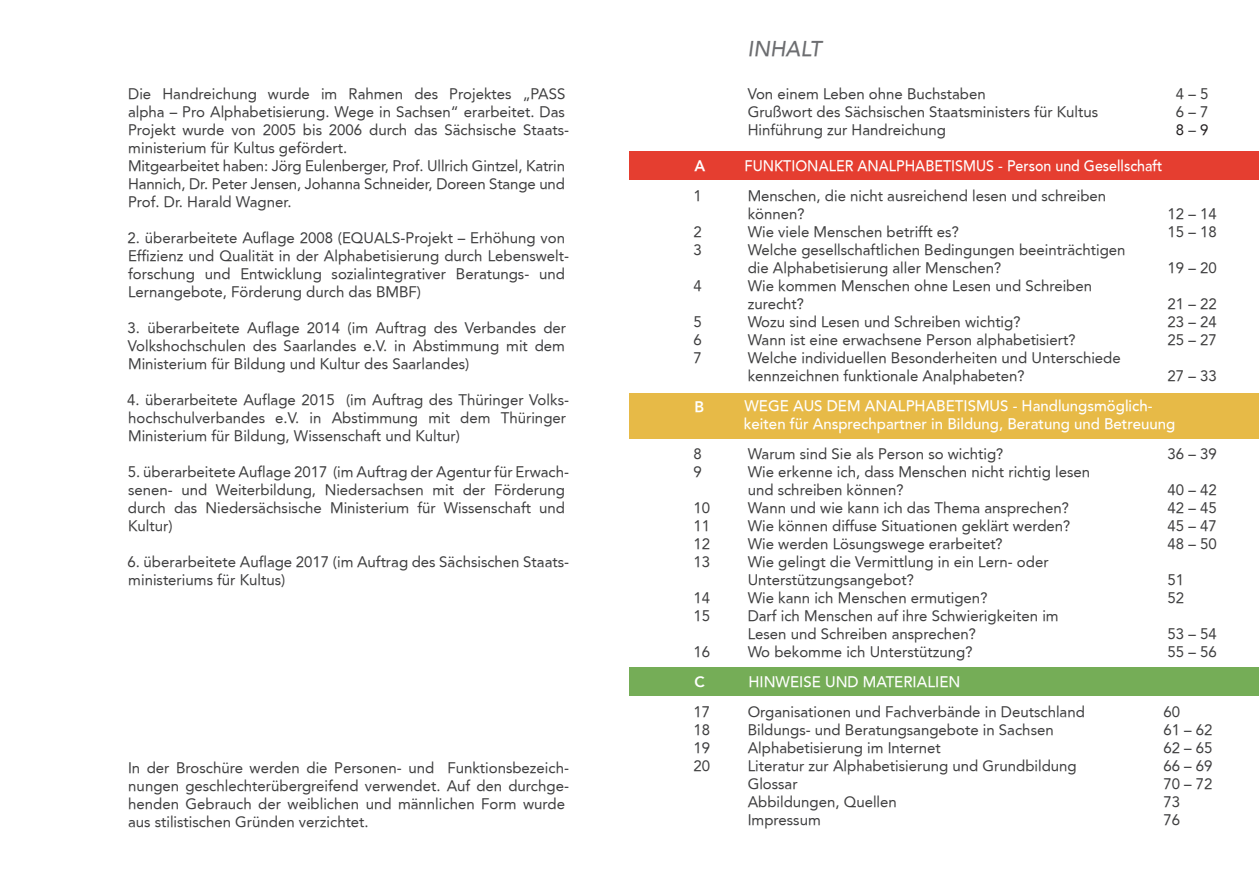
<style>
.page{position:relative;width:1259px;height:893px;background:#fff}
.page>*{position:absolute;margin:0;border:0;box-sizing:border-box;transform-origin:0 0}
.t1{font:italic 500 21px "Avenir";color:#6c6d70}
.t2{font:15px/18px "Avenir";color:#3e3e3f}
.t3{font:500 15px/18px "Avenir";color:#fff}
.t4{font:500 15px "Avenir";color:#fff;scale:.95 1}
.t5{font:15px "Avenir";color:#231f20}
.t6{font:800 15px "Avenir";color:#fff}
.s1{color:#3e3e3f}
</style>
<div class="page">
<div style="left:629px;top:668px;width:630px;height:28px;background:#75ad57"></div>
<div style="left:629px;top:393px;width:630px;height:45px;background:#e7ba47"></div>
<div style="left:629px;top:152px;width:630px;height:28px;background:#e53e30"></div>
<p class="t2" style="left:128px;top:85px;width:442px">Die Handreichung wurde im Rahmen des Projektes „PASS alpha – Pro Alphabetisierung. Wege in Sachsen“ erarbeitet. Das Projekt wurde von 2005 bis 2006 durch das Sächsische Staats&shy;ministerium für Kultus gefördert.</p>
<p class="t2" style="left:128px;top:157px;width:438px;text-align:justify">Mitgearbeitet haben: Jörg Eulenberger, Prof. Ullrich Gintzel, Katrin Hannich, Dr. Peter Jensen, Johanna Schneider, Doreen Stange und Prof. Dr. Harald Wagner.</p>
<p class="t2" style="left:128px;top:229px;width:443px">2. überarbeitete Auflage 2008 (EQUALS-Projekt – Erhöhung von Effizienz und Qualität in der Alphabetisierung durch Lebenswelt&shy;forschung und Entwicklung sozialintegrativer Beratungs- und Lernangebote, Förderung durch das BMBF)</p>
<p class="t2" style="left:128px;top:319px;width:440px;text-align:justify">3. überarbeitete Auflage 2014 (im Auftrag des Verbandes der Volkshochschulen des Saarlandes e.V. in Abstimmung mit dem Ministerium für Bildung und Kultur des Saarlandes)</p>
<p class="t2" style="left:127px;top:391px;width:443px">4. überarbeitete Auflage 2015 (im Auftrag des Thüringer Volks&shy;hochschulverbandes e.V. in Abstimmung mit dem Thüringer<br>Ministerium für Bildung, Wissenschaft und Kultur)</p>
<p class="t2" style="left:128px;top:463px;width:443px">5. überarbeitete Auflage 2017 (im Auftrag der Agentur für Erwach&shy;senen- und Weiterbildung, Niedersachsen mit der Förderung durch das Niedersächsische Ministerium für Wissenschaft und Kultur)</p>
<p class="t2" style="left:127px;top:553px;width:443px">6. überarbeitete Auflage 2017 (im Auftrag des Sächsischen Staats&shy;ministeriums für Kultus)</p>
<p class="t2" style="left:128px;top:758px;width:442px">In der Broschüre werden die Personen- und Funktionsbezeich&shy;nungen geschlechterübergreifend verwendet. Auf den durchge&shy;henden Gebrauch der weiblichen und männlichen Form wurde aus stilistischen Gründen verzichtet.</p>
<h2 class="t1" style="left:747px;top:36px;width:75px">INHALT</h2>
<p class="t2" style="left:747px;top:85px;width:239px">Von einem Leben ohne Buchstaben</p>
<p class="t2" style="left:1175px;top:85px;width:34px">4 – 5</p>
<p class="t2" style="left:747px;top:103px;width:352px">Grußwort des Sächsischen Staatsministers für Kultus</p>
<p class="t2" style="left:1175px;top:103px;width:34px">6 – 7</p>
<p class="t2" style="left:747px;top:121px;width:200px">Hinführung zur Handreichung</p>
<p class="t5" style="left:1175px;top:121px;width:34px">8 <span class="s1">–</span> 9</p>
<p class="t6" style="left:694px;top:157px;width:12px">A</p>
<p class="t4" style="left:744px;top:157px;width:441px">FUNKTIONALER ANALPHABETISMUS - Person und Gesellschaft</p>
<p class="t2" style="left:693px;top:187px;width:10px">1</p>
<p class="t2" style="left:747px;top:187px;width:360px">Menschen, die nicht ausreichend lesen und schreiben können?</p>
<p class="t2" style="left:1167px;top:205px;width:51px">12 – 14</p>
<p class="t2" style="left:693px;top:223px;width:10px">2</p>
<p class="t2" style="left:747px;top:223px;width:213px">Wie viele Menschen betrifft es?</p>
<p class="t2" style="left:1167px;top:223px;width:51px">15 – 18</p>
<p class="t2" style="left:693px;top:241px;width:10px">3</p>
<p class="t2" style="left:747px;top:241px;width:379px">Welche gesellschaftlichen Bedingungen beeinträchtigen die Alphabetisierung aller Menschen?</p>
<p class="t2" style="left:1167px;top:259px;width:51px">19 – 20</p>
<p class="t2" style="left:693px;top:277px;width:10px">4</p>
<p class="t2" style="left:747px;top:277px;width:346px">Wie kommen Menschen ohne Lesen und Schreiben zurecht?</p>
<p class="t2" style="left:1167px;top:295px;width:51px">21 – 22</p>
<p class="t2" style="left:693px;top:313px;width:10px">5</p>
<p class="t2" style="left:747px;top:313px;width:274px">Wozu sind Lesen und Schreiben wichtig?</p>
<p class="t2" style="left:1167px;top:313px;width:51px">23 – 24</p>
<p class="t2" style="left:693px;top:331px;width:10px">6</p>
<p class="t2" style="left:747px;top:331px;width:329px">Wann ist eine erwachsene Person alphabetisiert?</p>
<p class="t2" style="left:1167px;top:331px;width:51px">25 – 27</p>
<p class="t2" style="left:693px;top:349px;width:10px">7</p>
<p class="t2" style="left:747px;top:349px;width:375px">Welche individuellen Besonderheiten und Unterschiede kennzeichnen funktionale Analphabeten?</p>
<p class="t2" style="left:1167px;top:367px;width:51px">27 – 33</p>
<p class="t6" style="left:694px;top:398px;width:11px">B</p>
<p class="t3" style="left:743px;top:397px;width:433px">WEGE AUS DEM ANALPHABETISMUS - Handlungsmöglich&shy;keiten für Ansprechpartner in Bildung, Beratung und Betreuung</p>
<p class="t2" style="left:693px;top:445px;width:10px">8</p>
<p class="t2" style="left:747px;top:445px;width:257px">Warum sind Sie als Person so wichtig?</p>
<p class="t2" style="left:1167px;top:445px;width:51px">36 – 39</p>
<p class="t2" style="left:693px;top:463px;width:10px">9</p>
<p class="t2" style="left:747px;top:463px;width:344px">Wie erkenne ich, dass Menschen nicht richtig lesen und schreiben können?</p>
<p class="t2" style="left:1167px;top:481px;width:51px">40 – 42</p>
<p class="t2" style="left:693px;top:499px;width:18px">10</p>
<p class="t2" style="left:747px;top:499px;width:323px">Wann und wie kann ich das Thema ansprechen?</p>
<p class="t2" style="left:1167px;top:499px;width:51px">42 – 45</p>
<p class="t2" style="left:693px;top:517px;width:18px">11</p>
<p class="t2" style="left:747px;top:517px;width:324px">Wie können diffuse Situationen geklärt werden?</p>
<p class="t2" style="left:1167px;top:517px;width:51px">45 – 47</p>
<p class="t2" style="left:693px;top:535px;width:18px">12</p>
<p class="t2" style="left:747px;top:535px;width:257px">Wie werden Lösungswege erarbeitet?</p>
<p class="t2" style="left:1167px;top:535px;width:51px">48 – 50</p>
<p class="t2" style="left:693px;top:553px;width:18px">13</p>
<p class="t2" style="left:747px;top:553px;width:302px">Wie gelingt die Vermittlung in ein Lern- oder<br>Unterstützungsangebot?</p>
<p class="t2" style="left:1167px;top:571px;width:18px">51</p>
<p class="t2" style="left:693px;top:589px;width:18px">14</p>
<p class="t2" style="left:747px;top:589px;width:241px">Wie kann ich Menschen ermutigen?</p>
<p class="t2" style="left:1167px;top:589px;width:18px">52</p>
<p class="t2" style="left:693px;top:607px;width:18px">15</p>
<p class="t2" style="left:747px;top:607px;width:312px">Darf ich Menschen auf ihre Schwierigkeiten im<br>Lesen und Schreiben ansprechen?</p>
<p class="t2" style="left:1167px;top:625px;width:51px">53 – 54</p>
<p class="t2" style="left:693px;top:643px;width:18px">16</p>
<p class="t2" style="left:747px;top:643px;width:226px">Wo bekomme ich Unterstützung?</p>
<p class="t2" style="left:1167px;top:643px;width:51px">55 – 56</p>
<p class="t6" style="left:694px;top:673px;width:12px">C</p>
<p class="t3" style="left:748px;top:673px;width:213px">HINWEISE UND MATERIALIEN</p>
<p class="t2" style="left:693px;top:703px;width:18px">17</p>
<p class="t2" style="left:747px;top:703px;width:339px">Organisationen und Fachverbände in Deutschland</p>
<p class="t2" style="left:1163px;top:703px;width:18px">60</p>
<p class="t2" style="left:693px;top:721px;width:18px">18</p>
<p class="t2" style="left:747px;top:721px;width:307px">Bildungs- und Beratungsangebote in Sachsen</p>
<p class="t2" style="left:1163px;top:721px;width:51px">61 – 62</p>
<p class="t2" style="left:693px;top:739px;width:18px">19</p>
<p class="t2" style="left:747px;top:739px;width:195px">Alphabetisierung im Internet</p>
<p class="t2" style="left:1163px;top:739px;width:51px">62 – 65</p>
<p class="t2" style="left:693px;top:757px;width:18px">20</p>
<p class="t2" style="left:747px;top:757px;width:330px">Literatur zur Alphabetisierung und Grundbildung</p>
<p class="t2" style="left:1163px;top:757px;width:51px">66 – 69</p>
<p class="t2" style="left:747px;top:775px;width:52px">Glossar</p>
<p class="t2" style="left:1163px;top:775px;width:51px">70 – 72</p>
<p class="t2" style="left:747px;top:793px;width:151px">Abbildungen, Quellen</p>
<p class="t2" style="left:1163px;top:793px;width:18px">73</p>
<p class="t2" style="left:747px;top:811px;width:75px">Impressum</p>
<p class="t2" style="left:1163px;top:811px;width:18px">76</p>
</div>
